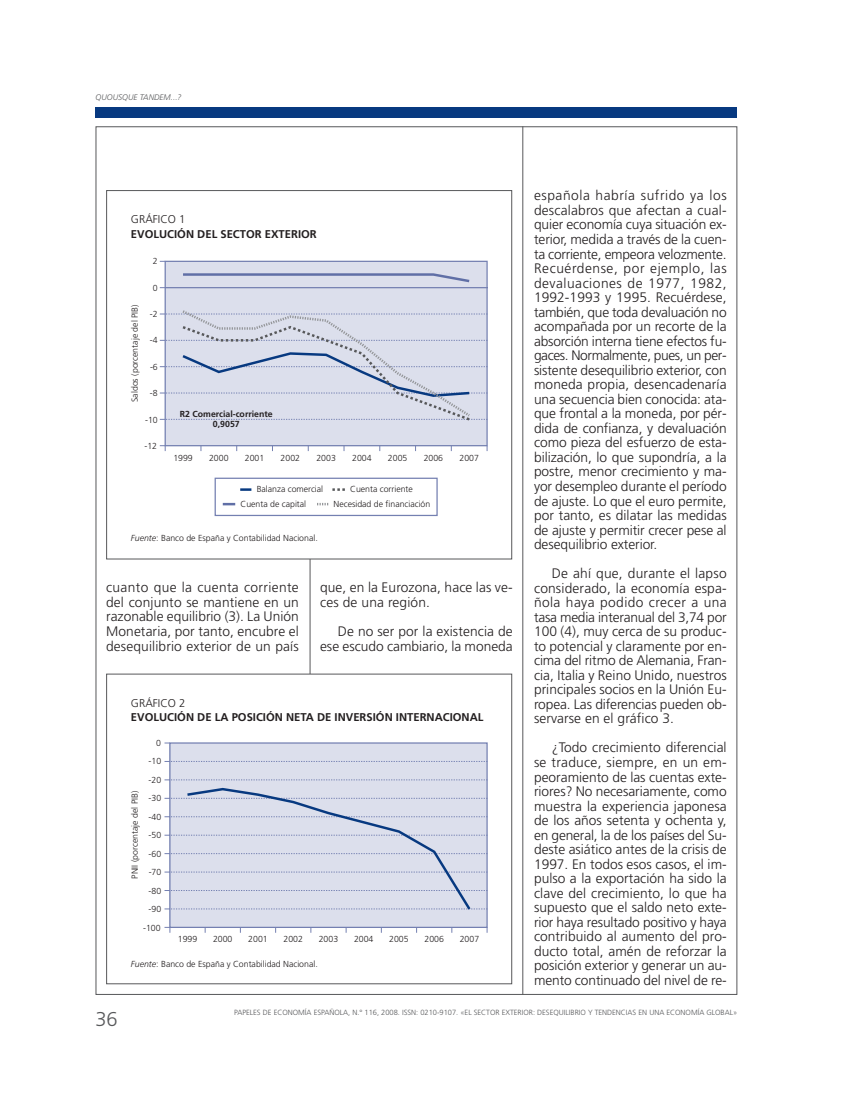
<style>
.page{position:relative;width:851px;height:1099px;background:#fff}
.page>*{position:absolute;margin:0;border:0;box-sizing:border-box;transform-origin:0 0}
.t1{font:300 20px "Frutiger";color:#57585a}
.t2{font:300 13.75px/14.5px "Frutiger";color:#231f20;text-align:justify}
.t3{font:700 11.25px "Frutiger";color:#231f20}
.t4{font:300 11.25px "Frutiger";color:#231f20}
.t5{font:300 8.75px/18.5px "Frutiger";color:#231f20;text-align:justify}
.t6{font:700 8.75px/10px "Frutiger";color:#231f20;text-align:center}
.t7{font:italic 300 8.12px "Frutiger";color:#57585a}
.t8{font:300 7.5px "Frutiger";color:#57585a}
.s1{font-style:italic}
</style>
<div class="page">
<div style="left:95px;top:107px;width:642px;height:10px;background:#073980"></div>
<hr style="left:309px;top:541px;width:1px;height:157px;background:#57585a">
<hr style="left:522px;top:126px;width:1px;height:868px;background:#57585a">
<div style="left:165px;top:261px;width:322px;height:184px;background:#dcdfec"></div>
<hr style="left:165px;top:287px;width:322px;height:1px;background:#7480b1">
<div style="left:164px;top:261px;width:323px;height:185px;border:1px solid #7480b1"></div>
<svg style="left:160px;top:445px;width:6px;height:6px"></svg>
<div style="left:214px;top:477px;width:223px;height:39px;border:1px solid #7480b1"></div>
<svg style="left:240px;top:488px;width:11px;height:3px"></svg>
<svg style="left:332px;top:488px;width:13px;height:3px"></svg>
<svg style="left:223px;top:503px;width:12px;height:2px"></svg>
<svg style="left:317px;top:503px;width:11px;height:2px"></svg>
<svg style="left:160px;top:308px;width:327px;height:114px"></svg>
<svg style="left:183px;top:273px;width:287px;height:10px"></svg>
<div style="left:106px;top:190px;width:406px;height:369px;border:1px solid #57585a"></div>
<div style="left:107px;top:674px;width:404px;height:309px;background:#fff"></div>
<div style="left:170px;top:743px;width:317px;height:184px;background:#dcdfec"></div>
<div style="left:169px;top:742px;width:318px;height:186px;border:1px solid #7480b1"></div>
<svg style="left:164px;top:761px;width:323px;height:1px"></svg>
<svg style="left:164px;top:779px;width:323px;height:1px"></svg>
<svg style="left:164px;top:786px;width:323px;height:126px"></svg>
<div style="left:106px;top:673px;width:406px;height:311px;border:1px solid #57585a"></div>
<p class="t7" style="left:95px;top:94px;width:88px">QUOUSQUE TANDEM...?</p>
<p class="t4" style="left:131px;top:215px;width:56px">GRÁFICO 1</p>
<p class="t3" style="left:131px;top:229px;width:187px">EVOLUCIÓN DEL SECTOR EXTERIOR</p>
<p class="t5" style="left:153px;top:253px;width:6px">2</p>
<p class="t5" style="left:153px;top:279px;width:6px">0</p>
<p class="t5" style="left:150px;top:305px;width:9px">-2</p>
<p class="t5" style="left:150px;top:332px;width:9px">-4</p>
<p class="t5" style="left:150px;top:358px;width:9px">-6</p>
<p class="t5" style="left:150px;top:385px;width:9px">-8</p>
<p class="t5" style="left:145px;top:411px;width:14px">-10</p>
<p class="t5" style="left:126px;top:402px;width:99px;rotate:-90deg">Saldos (porcentaje del PIB)</p>
<p class="t5" style="left:144px;top:437px;width:14px">-12</p>
<p class="t6" style="left:180px;top:410px;width:94px">R2 Comercial-corriente<br>0,9057</p>
<p class="t5" style="left:173px;top:449px;width:21px">1999</p>
<p class="t5" style="left:209px;top:449px;width:21px">2000</p>
<p class="t5" style="left:245px;top:449px;width:21px">2001</p>
<p class="t5" style="left:280px;top:449px;width:21px">2002</p>
<p class="t5" style="left:316px;top:449px;width:21px">2003</p>
<p class="t5" style="left:352px;top:449px;width:21px">2004</p>
<p class="t5" style="left:388px;top:449px;width:21px">2005</p>
<p class="t5" style="left:423px;top:449px;width:21px">2006</p>
<p class="t5" style="left:459px;top:449px;width:21px">2007</p>
<p class="t5" style="left:257px;top:480px;width:68px">Balanza comercial</p>
<p class="t5" style="left:350px;top:480px;width:64px">Cuenta corriente</p>
<p class="t5" style="left:240px;top:495px;width:67px">Cuenta de capital</p>
<p class="t5" style="left:333px;top:495px;width:98px">Necesidad de financiación</p>
<p class="t5" style="left:131px;top:529px;width:188px"><span class="s1">Fuente</span>: Banco de España y Contabilidad Nacional.</p>
<p class="t2" style="left:106px;top:580px;width:194px">cuanto que la cuenta corriente del conjunto se mantiene en un razonable equilibrio (3). La Unión Monetaria, por tanto, encubre el desequilibrio exterior de un país</p>
<p class="t2" style="left:320px;top:580px;width:194px">que, en la Eurozona, hace las ve&shy;ces de una región.</p>
<p class="t2" style="left:320px;top:625px;width:194px;text-align:right">De no ser por la existencia de ese escudo cambiario, la moneda</p>
<p class="t4" style="left:131px;top:698px;width:56px">GRÁFICO 2</p>
<p class="t3" style="left:131px;top:712px;width:354px">EVOLUCIÓN DE LA POSICIÓN NETA DE INVERSIÓN INTERNACIONAL</p>
<p class="t5" style="left:126px;top:878px;width:89px;rotate:-90deg">PNII (porcentaje del PIB)</p>
<p class="t5" style="left:156px;top:734px;width:6px">0</p>
<p class="t5" style="left:148px;top:752px;width:14px">-10 -20 -30 -40 -50</p>
<p class="t5" style="left:149px;top:845px;width:14px">-60 -70 -80 -90</p>
<p class="t5" style="left:143px;top:919px;width:19px">-100</p>
<p class="t5" style="left:178px;top:930px;width:21px">1999</p>
<p class="t5" style="left:213px;top:930px;width:21px">2000</p>
<p class="t5" style="left:248px;top:930px;width:21px">2001</p>
<p class="t5" style="left:283px;top:930px;width:21px">2002</p>
<p class="t5" style="left:319px;top:930px;width:21px">2003</p>
<p class="t5" style="left:354px;top:930px;width:21px">2004</p>
<p class="t5" style="left:389px;top:930px;width:21px">2005</p>
<p class="t5" style="left:424px;top:930px;width:21px">2006</p>
<p class="t5" style="left:459px;top:930px;width:21px">2007</p>
<p class="t5" style="left:131px;top:955px;width:188px"><span class="s1">Fuente</span>: Banco de España y Contabilidad Nacional.</p>
<p class="t2" style="left:534px;top:189px;width:194px">española habría sufrido ya los descalabros que afectan a cual&shy;quier economía cuya situación ex&shy;terior, medida a través de la cuen&shy;ta corriente, empeora velozmente.<br>Recuérdense, por ejemplo, las devaluaciones de 1977, 1982, 1992-1993 y 1995. Recuérdese, también, que toda devaluación no acompañada por un recorte de la absorción interna tiene efectos fu&shy;gaces. Normalmente, pues, un per&shy;sistente desequilibrio exterior, con moneda propia, desencadenaría una secuencia bien conocida: ata&shy;que frontal a la moneda, por pér&shy;dida de confianza, y devaluación como pieza del esfuerzo de esta&shy;bilización, lo que supondría, a la postre, menor crecimiento y ma&shy;yor desempleo durante el período de ajuste. Lo que el euro permite, por tanto, es dilatar las medidas de ajuste y permitir crecer pese al desequilibrio exterior.</p>
<p class="t2" style="left:534px;top:567px;width:194px;text-indent:18px">De ahí que, durante el lapso considerado, la economía espa&shy;ñola haya podido crecer a una tasa media interanual del 3,74 por 100 (4), muy cerca de su produc&shy;to potencial y claramente por en&shy;cima del ritmo de Alemania, Fran&shy;cia, Italia y Reino Unido, nuestros principales socios en la Unión Eu&shy;ropea. Las diferencias pueden ob&shy;servarse en el gráfico 3.</p>
<p class="t2" style="left:534px;top:741px;width:194px;text-indent:18px">¿Todo crecimiento diferencial se traduce, siempre, en un em&shy;peoramiento de las cuentas exte&shy;riores? No necesariamente, como muestra la experiencia japonesa de los años setenta y ochenta y, en general, la de los países del Su&shy;deste asiático antes de la crisis de 1997. En todos esos casos, el im&shy;pulso a la exportación ha sido la clave del crecimiento, lo que ha supuesto que el saldo neto exte&shy;rior haya resultado positivo y haya contribuido al aumento del pro&shy;ducto total, amén de reforzar la posición exterior y generar un au&shy;mento continuado del nivel de re-</p>
<h1 class="t1" style="left:95px;top:1010px;width:24px">36</h1>
<p class="t8" style="left:234px;top:1009px;width:504px">PAPELES DE ECONOMÍA ESPAÑOLA, N.° 116, 2008. ISSN: 0210-9107. «EL SECTOR EXTERIOR: DESEQUILIBRIO Y TENDENCIAS EN UNA ECONOMÍA GLOBAL»</p>
</div>
